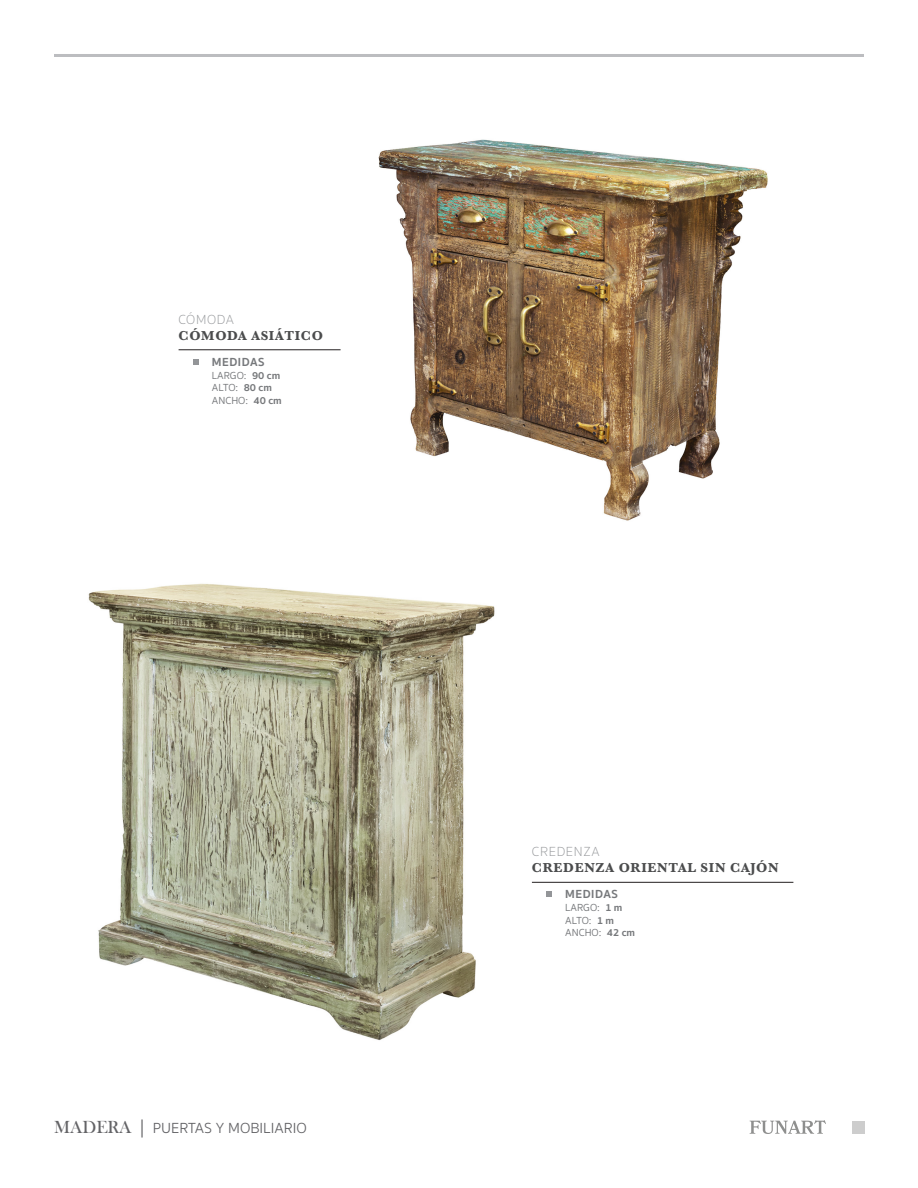
<style>
.page{position:relative;width:918px;height:1188px;background:#fff}
.page>*{position:absolute;margin:0;border:0;box-sizing:border-box;transform-origin:0 0}
.t1{font:300 15px "Sukhumvit Set";color:#636366}
.t2{font:700 13.5px "Baskerville";letter-spacing:.05em;color:#4b4c4d}
.t3{font:100 13.5px "Sukhumvit Set";letter-spacing:.05em;color:#939598}
.t4{font:700 12px "Sukhumvit Set";letter-spacing:.05em;color:#76787b}
.t5{font:10.5px "Sukhumvit Set Text";color:#76787b}
.s1{font-family:"Sukhumvit Set";font-weight:700}
.s2{font-family:"Bask Old Face";font-weight:400;font-size:18px}
.s3{font-family:"Minion Pro";font-weight:400;font-size:18px}
</style>
<div class="page">
<svg style="left:750px;top:1120px;width:76px;height:14px"></svg>
<div style="left:852px;top:1121px;width:12px;height:13px;background:#cdcdcd"></div>
<hr style="left:54px;top:54px;width:810px;height:3px;background:#bcbdc0">
<img style="left:378px;top:139px;width:390px;height:382px">
<img style="left:88px;top:583px;width:407px;height:458px">
<svg style="left:193px;top:359px;width:5px;height:6px"></svg>
<svg style="left:546px;top:892px;width:6px;height:5px"></svg>
<hr style="left:179px;top:349px;width:162px;height:1px;background:#231f20">
<hr style="left:532px;top:882px;width:261px;height:1px;background:#231f20">
<p class="t3" style="left:179px;top:310px;width:57px">CÓMODA</p>
<p class="t2" style="left:179px;top:326px;width:146px">CÓMODA ASIÁTICO</p>
<p class="t4" style="left:212px;top:353px;width:54px">MEDIDAS</p>
<p class="t5" style="left:212px;top:368px;width:70px">LARGO: <span class="s1">90 cm</span></p>
<p class="t5" style="left:212px;top:380px;width:62px">ALTO: <span class="s1">80 cm</span></p>
<p class="t5" style="left:212px;top:393px;width:71px">ANCHO: <span class="s1">40 cm</span></p>
<h1 class="t1" style="left:54px;top:1118px;width:254px"><span class="s2">MADERA</span> <span class="s3">|</span> PUERTAS Y MOBILIARIO</h1>
<p class="t3" style="left:532px;top:843px;width:69px">CREDENZA</p>
<p class="t2" style="left:532px;top:859px;width:248px">CREDENZA ORIENTAL SIN CAJÓN</p>
<p class="t4" style="left:565px;top:885px;width:54px">MEDIDAS</p>
<p class="t5" style="left:565px;top:900px;width:59px">LARGO: <span class="s1">1 m</span></p>
<p class="t5" style="left:565px;top:913px;width:51px">ALTO: <span class="s1">1 m</span></p>
<p class="t5" style="left:565px;top:926px;width:71px">ANCHO: <span class="s1">42 cm</span></p>
</div>
